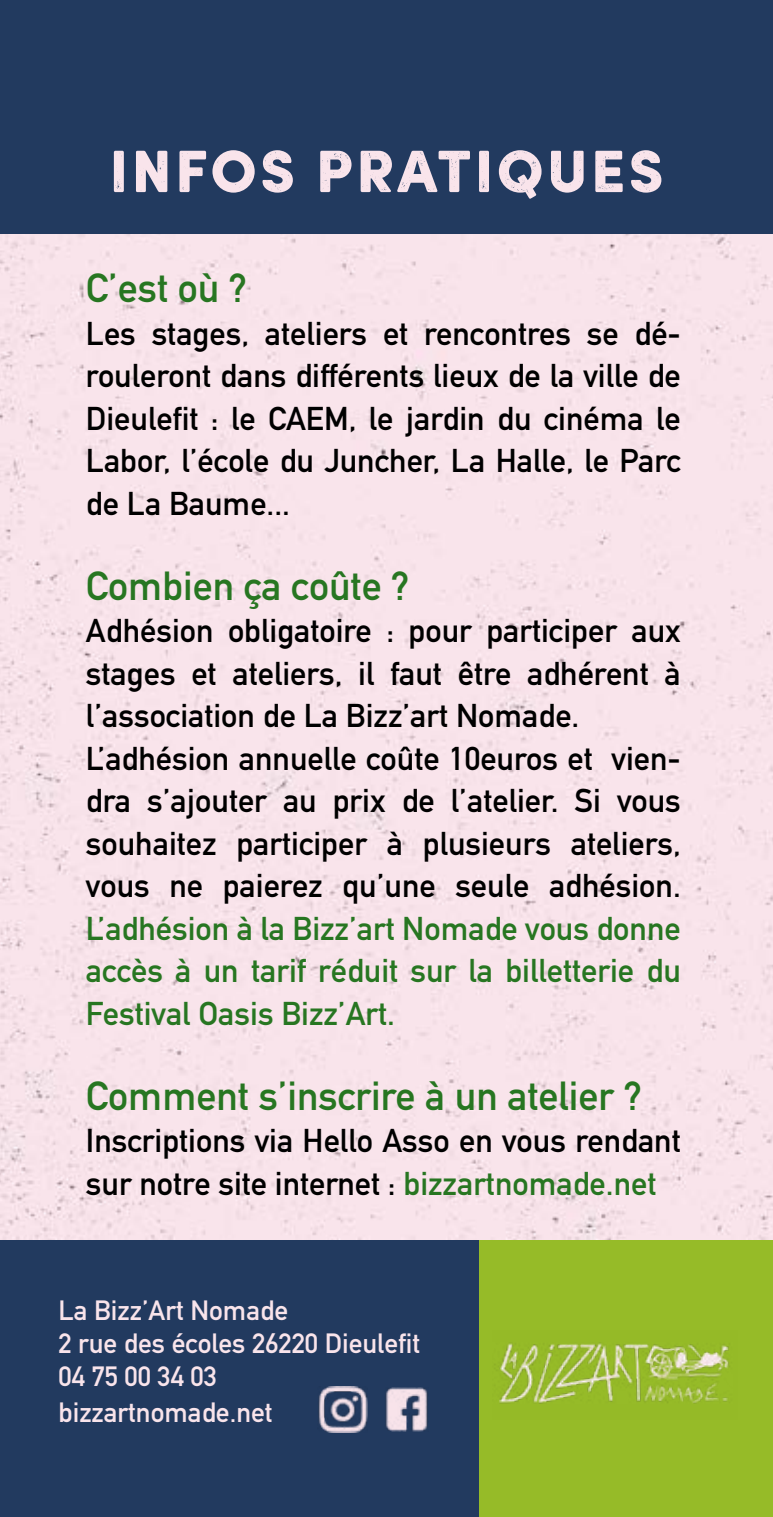
<style>
.page{position:relative;width:773px;height:1517px;background:#fff}
.page>*{position:absolute;margin:0;border:0;box-sizing:border-box;transform-origin:0 0}
.t1{font:60px "Sofia Rough Black One";color:#f9e4eb}
.t2{font:700 40px "DIN Alternate";color:#277621}
.t3{font:700 32.5px/42.5px "DIN Alternate";color:#000}
.t4{font:700 32.5px/42.5px "DIN Alternate";color:#277621;text-align:justify}
.t5{font:700 27.5px/33px "DIN Alternate";color:#f9e4eb}
.s1{color:#277621}
</style>
<div class="page">
<div style="left:1px;top:234px;width:771px;height:1006px;background:#f9e4eb"></div>
<div style="left:0;top:0;width:772px;height:234px;background:#223a5f"></div>
<div style="left:1px;top:1240px;width:499px;height:277px;background:#223a5f"></div>
<div style="left:479px;top:1240px;width:293px;height:277px;background:#96bb28"></div>
<img style="left:319px;top:1386px;width:48px;height:46px">
<img style="left:386px;top:1387px;width:41px;height:44px">
<img style="left:494px;top:1343px;width:236px;height:61px">
<h1 class="t1" style="left:108px;top:130px;width:558px">INFOS PRATIQUES</h1>
<p class="t2" style="left:86px;top:257px;width:163px">C’est où ?</p>
<p class="t3" style="left:86px;top:310px;width:596px;text-align:justify">Les stages, ateliers et rencontres se dé&shy;rouleront dans différents lieux de la ville de Dieulefit : le CAEM, le jardin du cinéma le Labor, l’école du Juncher, La Halle, le Parc de La Baume...</p>
<p class="t2" style="left:86px;top:555px;width:325px">Combien ça coûte ?</p>
<p class="t3" style="left:86px;top:607px;width:596px">Adhésion obligatoire : pour participer aux stages et ateliers, il faut être adhérent à l’association de La Bizz’art Nomade.<br>L’adhésion annuelle coûte 10euros et vien&shy;dra s’ajouter au prix de l’atelier. Si vous souhaitez participer à plusieurs ateliers, vous ne paierez qu’une seule adhésion.</p>
<p class="t4" style="left:86px;top:905px;width:596px">L’adhésion à la Bizz’art Nomade vous donne accès à un tarif réduit sur la billetterie du Festival Oasis Bizz’Art.</p>
<p class="t2" style="left:86px;top:1065px;width:557px">Comment s’inscrire à un atelier ?</p>
<p class="t3" style="left:86px;top:1117px;width:596px">Inscriptions via Hello Asso en vous rendant sur notre site internet : <span class="s1">bizzartnomade.net</span></p>
<p class="t5" style="left:58px;top:1292px;width:363px">La Bizz’Art Nomade<br>2 rue des écoles 26220 Dieulefit<br>04 75 00 34 03</p>
<p class="t5" style="left:58px;top:1394px;width:215px">bizzartnomade.net</p>
</div>
